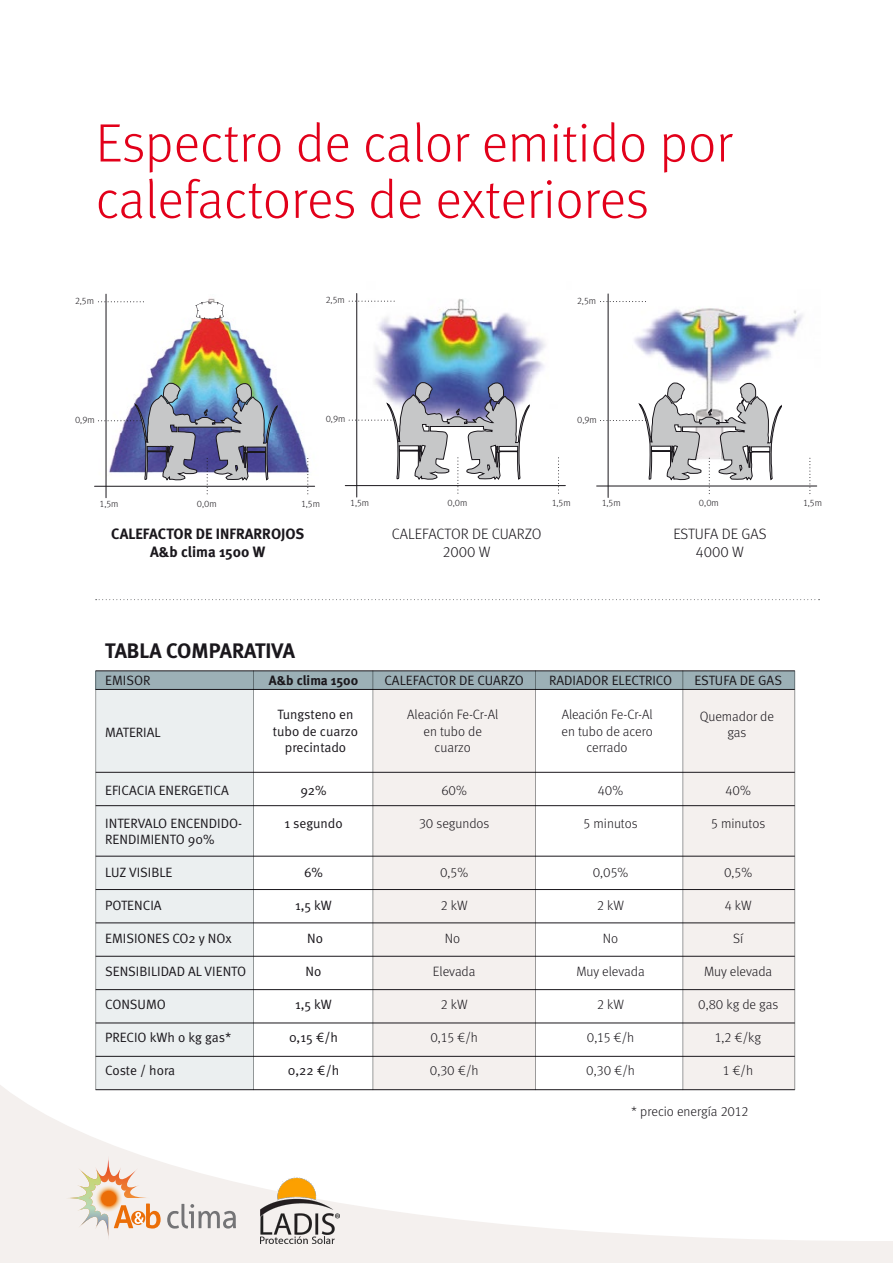
<style>
.page{position:relative;width:893px;height:1263px;background:#fff}
.page>*{position:absolute;margin:0;border:0;box-sizing:border-box;transform-origin:0 0}
.t1{font:54px/56.4px "Meta Light LF";color:#e2001a}
.t2{font:700 21px "Meta";color:#1a171c}
.t3{font:15px/18px "Meta Light LF";color:#1a171c;text-align:center}
.t4{font:700 15px/18px "Meta";color:#1a171c;text-align:center}
.t5{font:13.5px/16.5px "Meta Normal";color:#1a171c;text-align:center}
.t6{font:13.5px/16.5px "Meta Light LF";color:#1a171c;text-align:center}
.t7{font:700 13.5px "Meta";letter-spacing:-.005em;color:#1a171c}
.t8{font:9.45px "Meta Light LF";color:#1a171c}
</style>
<div class="page">
<svg style="left:0;top:981px;width:892px;height:282px"></svg>
<svg style="left:96px;top:599px;width:724px;height:1px"></svg>
<img style="left:359px;top:299px;width:187px;height:93px">
<hr style="left:345px;top:485px;width:220px;height:1px;background:#1a171c">
<hr style="left:356px;top:293px;width:1px;height:204px;background:#1a171c">
<svg style="left:558px;top:457px;width:1px;height:36px"></svg>
<svg style="left:349px;top:301px;width:46px;height:1px"></svg>
<svg style="left:349px;top:382px;width:181px;height:116px"></svg>
<img style="left:607px;top:293px;width:204px;height:188px">
<hr style="left:597px;top:486px;width:220px;height:1px;background:#1a171c">
<hr style="left:608px;top:294px;width:1px;height:203px;background:#1a171c">
<svg style="left:809px;top:455px;width:1px;height:39px"></svg>
<svg style="left:600px;top:301px;width:47px;height:1px"></svg>
<svg style="left:600px;top:383px;width:182px;height:115px"></svg>
<div style="left:96px;top:671px;width:699px;height:18px;background:#9cb0b6"></div>
<div style="left:96px;top:671px;width:157px;height:418px;background:#ebeff0"></div>
<div style="left:373px;top:689px;width:162px;height:401px;background:#f4f0ee"></div>
<div style="left:683px;top:689px;width:112px;height:401px;background:#f4f0ee"></div>
<hr style="left:96px;top:670px;width:699px;height:1px;background:#1a171c">
<hr style="left:96px;top:689px;width:699px;height:1px;background:#1a171c">
<hr style="left:96px;top:1089px;width:699px;height:1px;background:#1a171c">
<hr style="left:96px;top:1056px;width:699px;height:1px;background:#1a171c">
<hr style="left:96px;top:1022px;width:699px;height:1px;background:#1a171c">
<hr style="left:96px;top:989px;width:699px;height:1px;background:#1a171c">
<hr style="left:96px;top:956px;width:699px;height:1px;background:#1a171c">
<hr style="left:96px;top:922px;width:699px;height:1px;background:#1a171c">
<hr style="left:96px;top:889px;width:699px;height:1px;background:#1a171c">
<hr style="left:96px;top:856px;width:699px;height:1px;background:#1a171c">
<hr style="left:96px;top:805px;width:699px;height:1px;background:#1a171c">
<hr style="left:96px;top:772px;width:699px;height:1px;background:#1a171c">
<hr style="left:95px;top:671px;width:1px;height:419px;background:#9c9e9f">
<hr style="left:253px;top:671px;width:1px;height:419px;background:#9c9e9f">
<hr style="left:372px;top:671px;width:1px;height:419px;background:#9c9e9f">
<hr style="left:535px;top:671px;width:1px;height:419px;background:#9c9e9f">
<hr style="left:682px;top:671px;width:1px;height:419px;background:#9c9e9f">
<hr style="left:794px;top:671px;width:1px;height:419px;background:#9c9e9f">
<img style="left:98px;top:295px;width:211px;height:187px">
<hr style="left:95px;top:486px;width:220px;height:1px;background:#1a171c">
<hr style="left:106px;top:294px;width:1px;height:204px;background:#1a171c">
<svg style="left:307px;top:456px;width:1px;height:38px"></svg>
<svg style="left:98px;top:301px;width:46px;height:1px"></svg>
<svg style="left:98px;top:383px;width:180px;height:115px"></svg>
<svg style="left:196px;top:302px;width:28px;height:18px"></svg>
<svg style="left:66px;top:1155px;width:95px;height:85px;background:#eedbc9"></svg>
<svg style="left:167px;top:1204px;width:69px;height:24px;background:#cbc9c8"></svg>
<img style="left:260px;top:1176px;width:79px;height:68px">
<h1 class="t1" style="left:96px;top:114px;width:638px">Espectro de calor emitido por calefactores de exteriores</h1>
<p class="t8" style="left:75px;top:295px;width:21px">2,5m</p>
<p class="t8" style="left:75px;top:414px;width:21px">0,9m</p>
<p class="t8" style="left:326px;top:295px;width:21px">2,5m</p>
<p class="t8" style="left:326px;top:414px;width:21px">0,9m</p>
<p class="t8" style="left:577px;top:295px;width:21px">2,5m</p>
<p class="t8" style="left:577px;top:414px;width:21px">0,9m</p>
<p class="t8" style="left:100px;top:498px;width:20px">1,5m</p>
<p class="t8" style="left:197px;top:498px;width:21px">0,0m</p>
<p class="t8" style="left:301px;top:498px;width:20px">1,5m</p>
<p class="t8" style="left:351px;top:497px;width:20px">1,5m</p>
<p class="t8" style="left:448px;top:497px;width:21px">0,0m</p>
<p class="t8" style="left:552px;top:497px;width:20px">1,5m</p>
<p class="t8" style="left:602px;top:498px;width:20px">1,5m</p>
<p class="t8" style="left:699px;top:498px;width:21px">0,0m</p>
<p class="t8" style="left:803px;top:498px;width:20px">1,5m</p>
<p class="t4" style="left:111px;top:524px;width:195px">CALEFACTOR DE INFRARROJOS<br>A&amp;b clima 1500 W</p>
<p class="t3" style="left:392px;top:524px;width:151px">CALEFACTOR DE CUARZO<br>2000 W</p>
<p class="t3" style="left:673px;top:524px;width:95px">ESTUFA DE GAS<br>4000 W</p>
<h2 class="t2" style="left:105px;top:638px;width:191px">TABLA COMPARATIVA</h2>
<p class="t5" style="left:105px;top:672px;width:47px">EMISOR</p>
<p class="t7" style="left:269px;top:673px;width:91px">A&amp;b clima 1500</p>
<p class="t5" style="left:384px;top:672px;width:141px">CALEFACTOR DE CUARZO</p>
<p class="t5" style="left:549px;top:672px;width:125px">RADIADOR ELECTRICO</p>
<p class="t5" style="left:694px;top:672px;width:89px">ESTUFA DE GAS</p>
<p class="t5" style="left:273px;top:706px;width:87px">Tungsteno en tubo de cuarzo precintado</p>
<p class="t6" style="left:407px;top:706px;width:93px">Aleación Fe-Cr-Al en tubo de cuarzo</p>
<p class="t6" style="left:561px;top:706px;width:93px">Aleación Fe-Cr-Al en tubo de acero cerrado</p>
<p class="t6" style="left:700px;top:708px;width:76px">Quemador de</p>
<p class="t5" style="left:105px;top:724px;width:57px">MATERIAL</p>
<p class="t6" style="left:727px;top:724px;width:20px">gas</p>
<p class="t5" style="left:105px;top:782px;width:125px">EFICACIA ENERGETICA</p>
<p class="t5" style="left:300px;top:782px;width:28px">92%</p>
<p class="t6" style="left:441px;top:782px;width:27px">60%</p>
<p class="t6" style="left:598px;top:782px;width:27px">40%</p>
<p class="t6" style="left:725px;top:782px;width:27px">40%</p>
<p class="t5" style="left:105px;top:815px;width:138px">INTERVALO ENCENDIDO-</p>
<p class="t5" style="left:284px;top:815px;width:60px">1 segundo</p>
<p class="t6" style="left:419px;top:815px;width:72px">30 segundos</p>
<p class="t6" style="left:584px;top:815px;width:56px">5 minutos</p>
<p class="t6" style="left:711px;top:815px;width:56px">5 minutos</p>
<p class="t5" style="left:105px;top:831px;width:111px">RENDIMIENTO 90%</p>
<p class="t5" style="left:105px;top:864px;width:69px">LUZ VISIBLE</p>
<p class="t5" style="left:304px;top:864px;width:21px">6%</p>
<p class="t6" style="left:440px;top:864px;width:30px">0,5%</p>
<p class="t6" style="left:593px;top:864px;width:37px">0,05%</p>
<p class="t6" style="left:724px;top:864px;width:30px">0,5%</p>
<p class="t5" style="left:105px;top:897px;width:58px">POTENCIA</p>
<p class="t5" style="left:295px;top:897px;width:38px">1,5 kW</p>
<p class="t6" style="left:441px;top:897px;width:28px">2 kW</p>
<p class="t6" style="left:597px;top:897px;width:28px">2 kW</p>
<p class="t6" style="left:725px;top:897px;width:28px">4 kW</p>
<p class="t5" style="left:105px;top:930px;width:128px">EMISIONES CO2 y NOx</p>
<p class="t5" style="left:307px;top:930px;width:17px">No</p>
<p class="t6" style="left:445px;top:930px;width:17px">No</p>
<p class="t6" style="left:603px;top:930px;width:17px">No</p>
<p class="t6" style="left:733px;top:930px;width:12px">Sí</p>
<p class="t5" style="left:105px;top:963px;width:143px">SENSIBILIDAD AL VIENTO</p>
<p class="t5" style="left:306px;top:963px;width:17px">No</p>
<p class="t6" style="left:433px;top:963px;width:44px">Elevada</p>
<p class="t6" style="left:576px;top:963px;width:70px">Muy elevada</p>
<p class="t6" style="left:704px;top:963px;width:70px">Muy elevada</p>
<p class="t5" style="left:105px;top:996px;width:62px">CONSUMO</p>
<p class="t5" style="left:295px;top:996px;width:38px">1,5 kW</p>
<p class="t6" style="left:441px;top:996px;width:28px">2 kW</p>
<p class="t6" style="left:597px;top:996px;width:28px">2 kW</p>
<p class="t6" style="left:698px;top:996px;width:82px">0,80 kg de gas</p>
<p class="t5" style="left:105px;top:1029px;width:128px">PRECIO kWh o kg gas*</p>
<p class="t5" style="left:289px;top:1029px;width:50px">0,15 €/h</p>
<p class="t6" style="left:430px;top:1029px;width:49px">0,15 €/h</p>
<p class="t6" style="left:587px;top:1029px;width:49px">0,15 €/h</p>
<p class="t6" style="left:715px;top:1029px;width:47px">1,2 €/kg</p>
<p class="t5" style="left:105px;top:1062px;width:71px">Coste / hora</p>
<p class="t5" style="left:288px;top:1062px;width:53px">0,22 €/h</p>
<p class="t6" style="left:430px;top:1062px;width:50px">0,30 €/h</p>
<p class="t6" style="left:586px;top:1062px;width:50px">0,30 €/h</p>
<p class="t6" style="left:723px;top:1062px;width:32px">1 €/h</p>
<p class="t6" style="left:631px;top:1103px;width:119px">* precio energía 2012</p>
</div>
